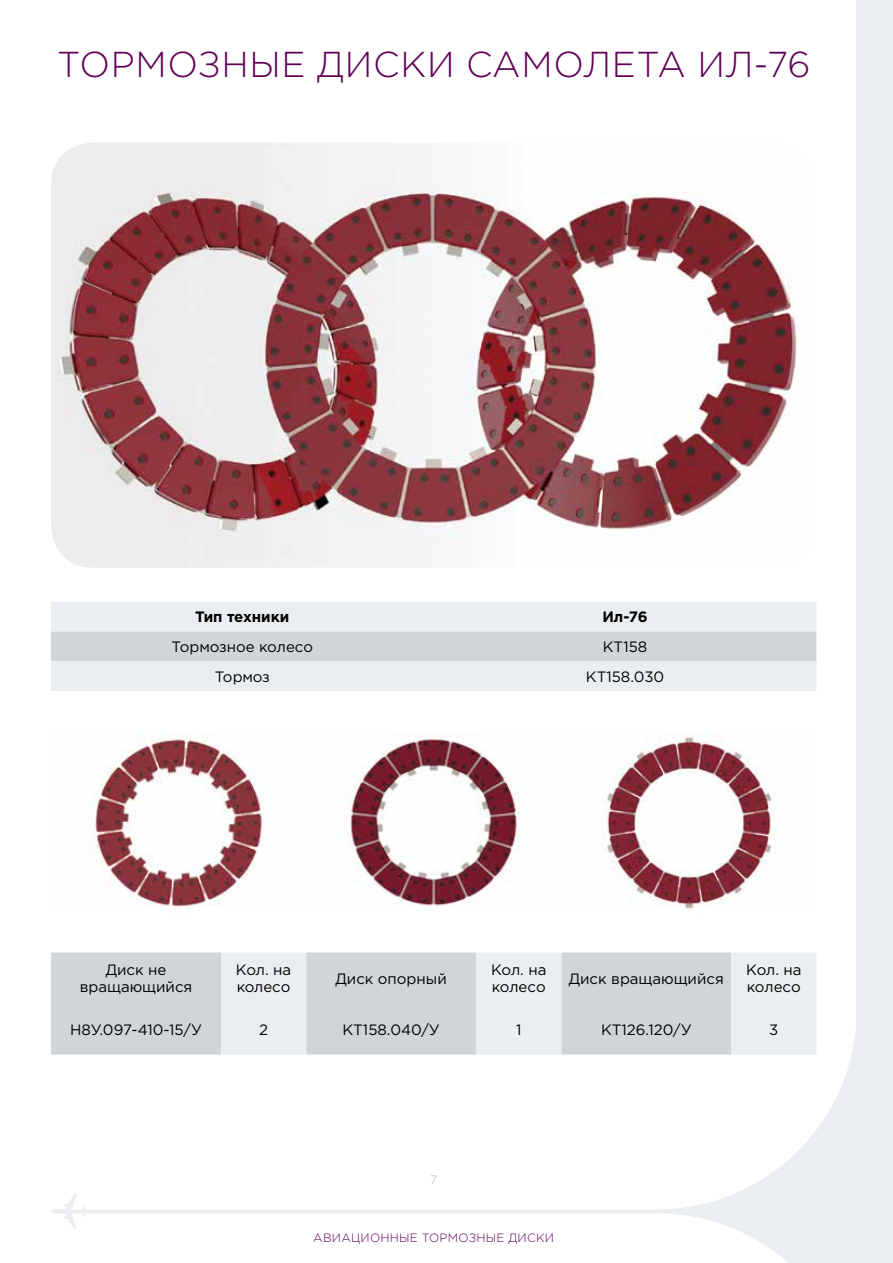
<style>
.page{position:relative;width:893px;height:1263px;background:#fff}
.page>*{position:absolute;margin:0;border:0;box-sizing:border-box;transform-origin:0 0}
.t1{font:300 36px "Gotham Pro";letter-spacing:.02em;color:#600055}
.t2{font:15px/16.5px "Gotham Pro";color:#000}
.t3{font:700 15px "Gotham Pro";color:#000}
.t4{font:300 12px "Gotham Pro";letter-spacing:.02em;color:#600055}
.t5{font:300 12px "Gotham Pro";color:#a7afb5}
</style>
<div class="page">
<svg style="left:51px;top:1194px;width:32px;height:35px"></svg>
<svg style="left:83px;top:1009px;width:774px;height:254px"></svg>
<div style="left:857px;top:0;width:36px;height:1263px;background:#ebeef0"></div>
<img style="left:51px;top:142px;width:746px;height:426px">
<svg style="left:51px;top:602px;width:765px;height:89px;background:#e1e5e8"></svg>
<div style="left:51px;top:952px;width:170px;height:102px;background:#cfd5d9"></div>
<svg style="left:221px;top:952px;width:595px;height:102px;background:#dbe0e3"></svg>
<img style="left:87px;top:733px;width:691px;height:176px">
<h1 class="t1" style="left:57px;top:45px;width:755px">ТОРМОЗНЫЕ ДИСКИ САМОЛЕТА ИЛ-76</h1>
<p class="t3" style="left:195px;top:608px;width:96px">Тип техники</p>
<p class="t3" style="left:602px;top:608px;width:47px">Ил-76</p>
<p class="t2" style="left:172px;top:638px;width:143px">Тормозное колесо</p>
<p class="t2" style="left:603px;top:638px;width:46px">КТ158</p>
<p class="t2" style="left:215px;top:668px;width:57px">Тормоз</p>
<p class="t2" style="left:586px;top:668px;width:80px">КТ158.030</p>
<p class="t2" style="left:80px;top:962px;width:114px;text-align:center">Диск не вращающийся</p>
<p class="t2" style="left:236px;top:962px;width:57px">Кол. на колесо</p>
<p class="t2" style="left:336px;top:970px;width:113px">Диск опорный</p>
<p class="t2" style="left:491px;top:962px;width:57px">Кол. на колесо</p>
<p class="t2" style="left:569px;top:970px;width:156px">Диск вращающийся</p>
<p class="t2" style="left:746px;top:962px;width:57px">Кол. на колесо</p>
<p class="t2" style="left:70px;top:1021px;width:133px">Н8У.097-410-15/У</p>
<p class="t2" style="left:259px;top:1021px;width:10px">2</p>
<p class="t2" style="left:342px;top:1021px;width:99px">КТ158.040/У</p>
<p class="t2" style="left:516px;top:1021px;width:7px">1</p>
<p class="t2" style="left:601px;top:1021px;width:92px">КТ126.120/У</p>
<p class="t2" style="left:769px;top:1021px;width:11px">3</p>
<p class="t5" style="left:430px;top:1174px;width:9px">7</p>
<p class="t4" style="left:313px;top:1231px;width:242px">АВИАЦИОННЫЕ ТОРМОЗНЫЕ ДИСКИ</p>
</div>
